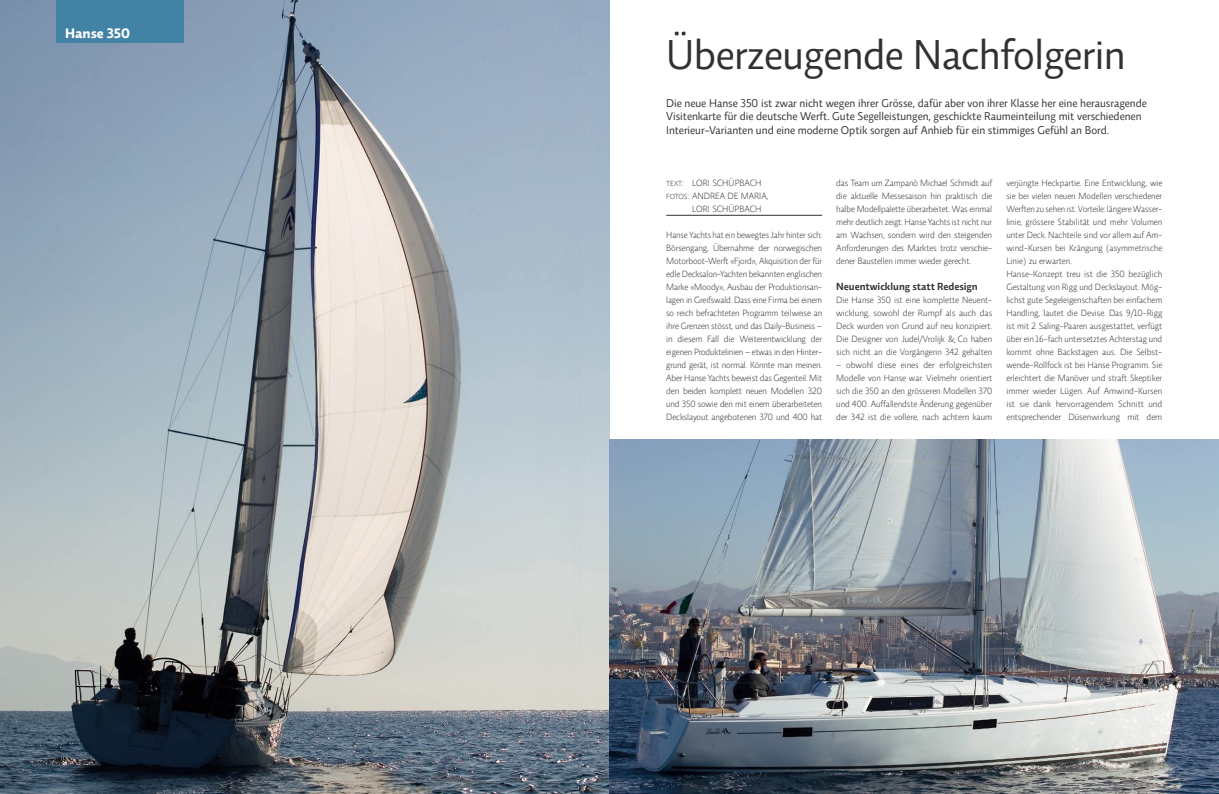
<style>
.page{position:relative;width:1219px;height:794px;background:#fff}
.page>*{position:absolute;margin:0;border:0;box-sizing:border-box;transform-origin:0 0}
.t1{font:42.5px "Relato Sans OT";letter-spacing:-.01em;color:#313131}
.t2{font:700 14px "Relato Sans OT";color:#fff}
.t3{font:11.5px/13.5px "Relato Sans OT";color:#313131}
.t4{font:600 10.5px "Relato Sans OT";color:#313131}
.t5{font:300 9.2px/13px "Relato Sans OT";color:#313131;text-align:justify}
.s1{font-size:7.5px}
</style>
<div class="page">
<img style="left:0;top:0;width:609px;height:794px">
<img style="left:609px;top:439px;width:610px;height:355px">
<div style="left:57px;top:0;width:127px;height:43px;background:#4283a5"></div>
<hr style="left:666px;top:215px;width:156px;height:1px;background:#313131">
<h2 class="t2" style="left:65px;top:24px;width:66px">Hanse 350</h2>
<h1 class="t1" style="left:666px;top:29px;width:461px">Überzeugende Nachfolgerin</h1>
<p class="t3" style="left:666px;top:96px;width:482px">Die neue Hanse 350 ist zwar nicht wegen ihrer Grösse, dafür aber von ihrer Klasse her eine herausragende<br>Visitenkarte für die deutsche Werft. Gute Segelleistungen, geschickte Raumeinteilung mit verschiedenen<br>Interieur-Varianten und eine moderne Optik sorgen auf Anhieb für ein stimmiges Gefühl an Bord.</p>
<p class="t5" style="left:666px;top:177px;width:97px"><span class="s1">Text</span>: Lori schüpbach</p>
<p class="t5" style="left:666px;top:190px;width:104px"><span class="s1">Fotos</span>: Andrea de maria,</p>
<p class="t5" style="left:692px;top:203px;width:71px">Lori schüpbach</p>
<p class="t5" style="left:666px;top:229px;width:157px">Hanse Yachts hat ein bewegtes Jahr hinter sich:<br>Börsengang, Ü bernahme der norwegischen Motorboot-Werft «Fjord», Akquisition der für edle Decksalon-Yachten bekannten englischen Marke «M oody», Ausbau der Produktionsan&shy;lagen in Greifswald. Dass eine Firma bei einem so reich befrachteten Programm teilweise an ihre Grenzen stösst, und das Daily-Business – in diesem Fall die Weiterentwicklung der eigenen Produktelinien – etwas in den H inter&shy;grund gerät, ist normal. Könnte man meinen.<br>Aber H anse Yachts beweist das Gegenteil. M it den beiden komplett neuen Modellen 320 und 350 sowie den mit einem überarbeiteten -Deckslayout angebotenen 370 und 400 hat</p>
<p class="t5" style="left:836px;top:177px;width:157px">das Team um Zampanò M ichael Schmidt auf die aktuelle Messesaison hin praktisch die halbe Modellpalette überarbeitet. Was einmal mehr deutlich zeigt: Hanse Yachts ist nicht nur am Wachsen, sondern wird den steigenden Anforderungen des Marktes trotz verschie&shy;dener Baustellen immer wieder gerecht.</p>
<p class="t4" style="left:836px;top:280px;width:143px">Neuentwicklung statt Redesign</p>
<p class="t5" style="left:836px;top:294px;width:157px">Die Hanse 350 ist eine komplette Neuent&shy;wicklung, sowohl der Rumpf als auch das Deck wurden von Grund auf neu konzipiert.<br>Die Designer von Judel/Vrolijk &amp; Co haben sich nicht an die Vorgängerin 342 gehalten</p>
<p class="t5" style="left:836px;top:359px;width:157px">– obwohl diese eines der erfolgreichsten -Modelle von Hanse war. Vielmehr orientiert sich die 350 an den grösseren Modellen 370 und 400. Auffallendste Änderung gegenüber der 342 ist die vollere, nach achtern kaum</p>
<p class="t5" style="left:1006px;top:177px;width:157px;text-align:left">verjüngte H eckpartie. Eine Entwicklung, wie sie bei vielen neuen Modellen verschiedener Werften zu sehen ist.Vorteile: längereWasser&shy;linie, grössere Stabilität und mehr Volumen unter Deck. Nachteile sind vor allem auf Am&shy;wind-Kursen bei Krängung (asymmetrische Linie) zu erwarten.<br>Hanse-Konzept treu ist die 350 bezüglich Gestaltung von Rigg und Deckslayout. Mög&shy;lichst gute Segeleigenschaften bei einfachem H andling, lautet die Devise. Das 9/10-Rigg ist mit 2 Saling-Paaren ausgestattet, verfügt über ein 16-fach untersetztes Achterstag und kommt ohne Backstagen aus. Die Selbst&shy;wende-Rollfock ist bei Hanse Programm. Sie erleichtert die Manöver und straft Skeptiker immer wieder Lügen. Auf Amwind-Kursen ist sie dank hervorragendem Schnitt und entsprechender Düsenwirkung mit dem</p>
</div>
